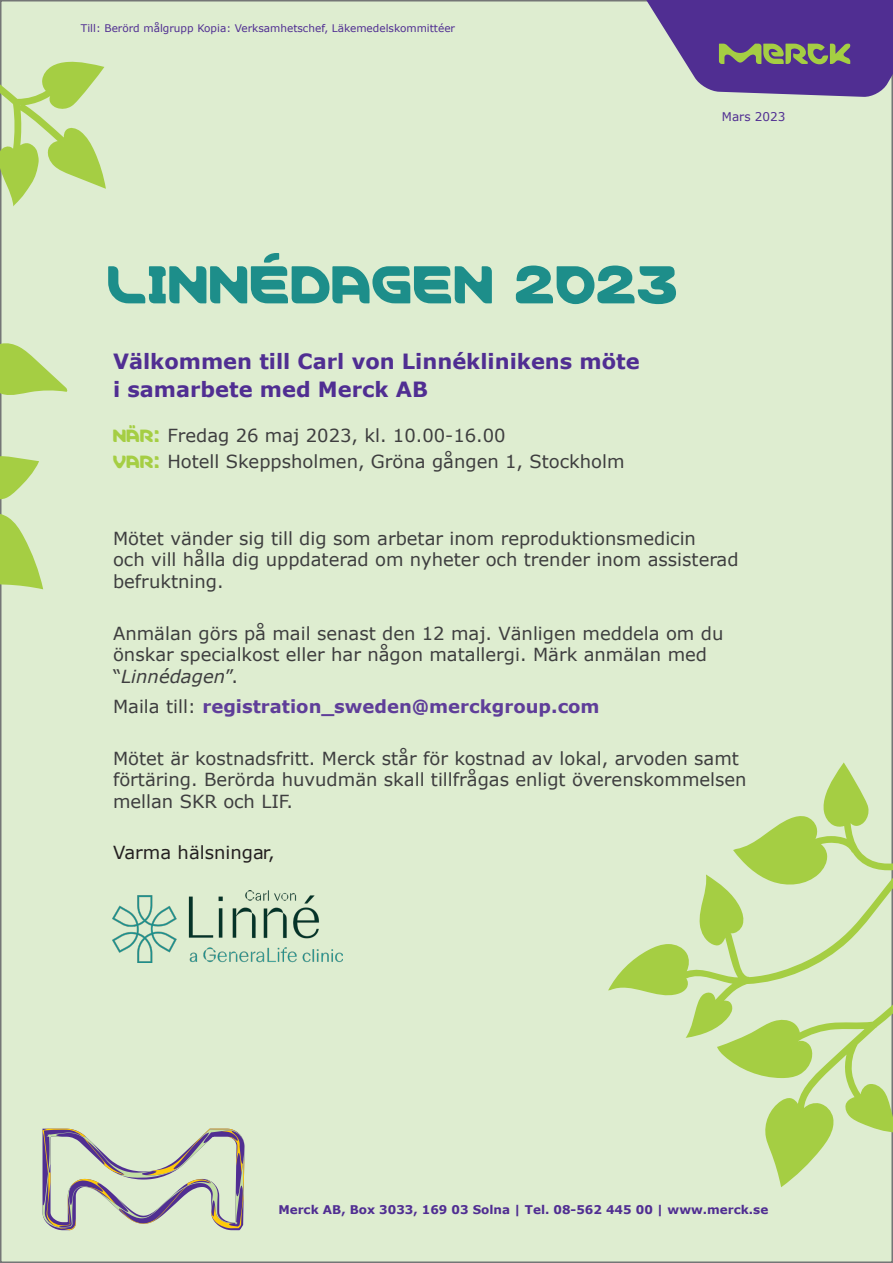
<style>
.page{position:relative;width:893px;height:1263px;background:#fff}
.page>*{position:absolute;margin:0;border:0;box-sizing:border-box;transform-origin:0 0}
.MERCK_A4P_HEAD_Size2{font:54px "Merck";color:#1d8e8a}
.MERCK_A4P_HEAD_Size2-2{font:700 21px/28.5px "Verdana";color:#502e92}
.MERCK_A4P_HEAD_Size2-3{font:18px/21.6px "Verdana";color:#3e3e3f}
.MERCK_A4P_HEAD_Size2-4{font:700 18px "Verdana";color:#5f3e99}
.MERCK_A4P_HEAD_Size2-5{font:18px "Verdana";color:#231f20}
.t1{font:700 12px "Verdana";color:#502e92}
.t2{font:12px "Verdana";color:#502e92}
.t3{font:10.5px "Verdana";color:#502e92}
.s1{font-family:"Merck";color:#a5ce43}
.s2{font-style:italic}
.s3{font-weight:400;color:#3e3e3f}
</style>
<div class="page">
<div style="left:1px;top:1px;width:891px;height:1261px;background:#deedd0"></div>
<img style="left:112px;top:891px;width:231px;height:71px">
<svg style="left:608px;top:151px;width:285px;height:1036px"></svg>
<svg style="left:0;top:0;width:106px;height:669px"></svg>
<svg style="left:42px;top:1129px;width:202px;height:101px"></svg>
<svg style="left:613px;top:0;width:280px;height:97px"></svg>
<p class="t3" style="left:81px;top:21px;width:376px">Till: Berörd målgrupp Kopia: Verksamhetschef, Läkemedelskommittéer</p>
<p class="t2" style="left:722px;top:108px;width:65px">Mars 2023</p>
<p class="MERCK_A4P_HEAD_Size2" style="left:107px;top:241px;width:572px">LINNÉDAGEN 2023</p>
<p class="MERCK_A4P_HEAD_Size2-2" style="left:113px;top:346px;width:528px">Välkommen till Carl von Linnéklinikens möte i samarbete med Merck AB</p>
<p class="MERCK_A4P_HEAD_Size2-3" style="left:113px;top:423px;width:513px;line-height:25.8px"><span class="s1">NÄR:</span> Fredag 26 maj 2023, kl. 10.00-16.00<br><span class="s1">VAR:</span> Hotell Skeppsholmen, Gröna gången 1, Stockholm</p>
<p class="MERCK_A4P_HEAD_Size2-3" style="left:113px;top:527px;width:627px">Mötet vänder sig till dig som arbetar inom reproduktionsmedicin<br>och vill hålla dig uppdaterad om nyheter och trender inom assisterad befruktning.</p>
<p class="MERCK_A4P_HEAD_Size2-3" style="left:113px;top:622px;width:612px">Anmälan görs på mail senast den 12 maj. Vänligen meddela om du önskar specialkost eller har någon matallergi. Märk anmälan med “<span class="s2">Linnédagen</span>”.</p>
<p class="MERCK_A4P_HEAD_Size2-4" style="left:113px;top:693px;width:488px"><span class="s3">Maila till:</span> registration_sweden@merckgroup.com</p>
<p class="MERCK_A4P_HEAD_Size2-3" style="left:113px;top:747px;width:635px">Mötet är kostnadsfritt. Merck står för kostnad av lokal, arvoden samt förtäring. Berörda huvudmän skall tillfrågas enligt överenskommelsen mellan SKR och LIF.</p>
<p class="MERCK_A4P_HEAD_Size2-5" style="left:113px;top:840px;width:163px">Varma hälsningar,</p>
<p class="t1" style="left:278px;top:1201px;width:491px">Merck AB, Box 3033, 169 03 Solna | Tel. 08-562 445 00 | www.merck.se</p>
</div>
